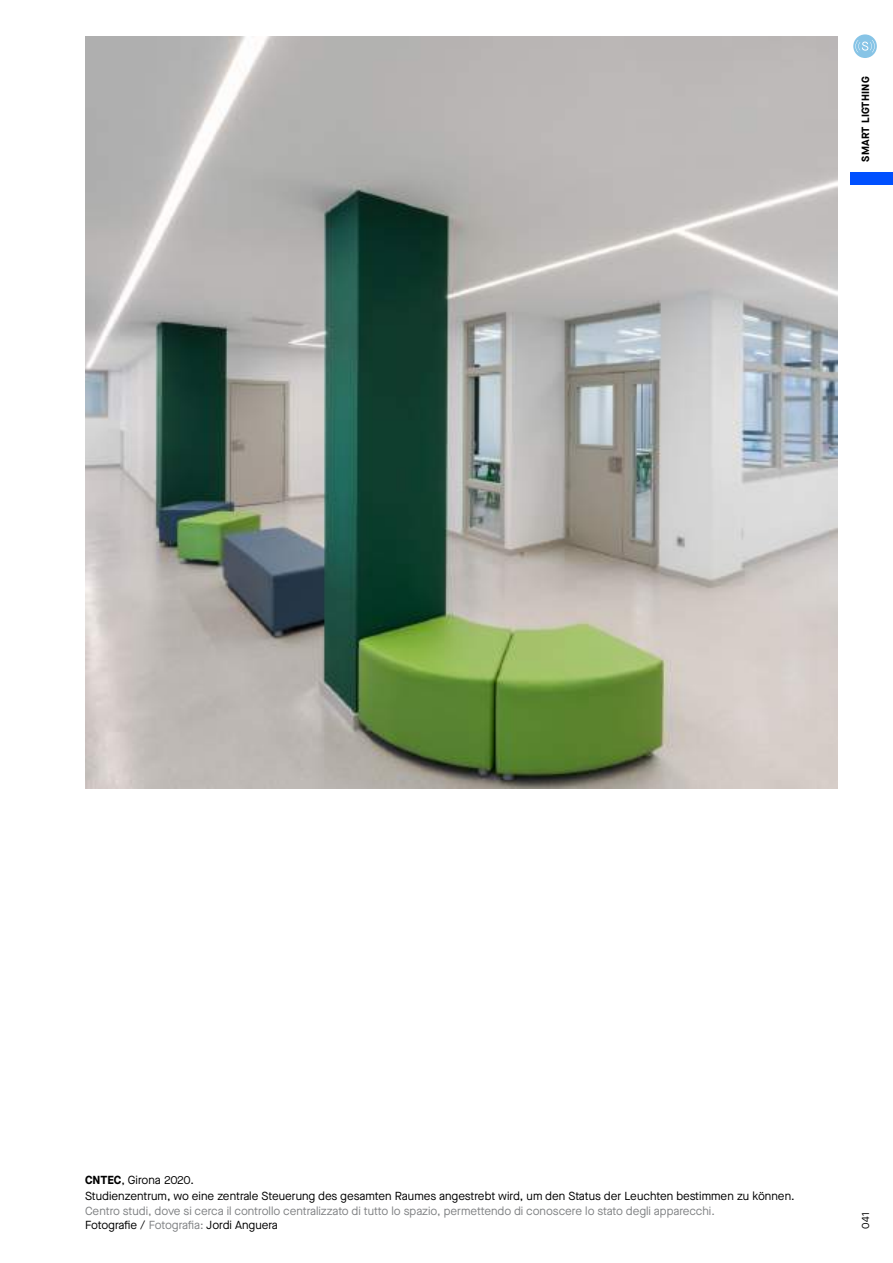
<style>
.page{position:relative;width:893px;height:1263px;background:#fff}
.page>*{position:absolute;margin:0;border:0;box-sizing:border-box;transform-origin:0 0}
.t1{font:11.7px/13.5px "Maison Neue";color:#808284}
.t2{font:11.7px/15.8px "Maison Neue";color:#000}
.t3{font:700 10.5px "Maison Neue";letter-spacing:.02em;color:#000}
.t4{font:10.5px "Maison Neue";color:#000}
.s1{font-weight:700}
.s2{color:#000}
</style>
<div class="page">
<div style="left:850px;top:172px;width:43px;height:13px;background:#0050ff"></div>
<div style="left:853px;top:34px;width:24px;height:24px;background:#87c4e6;border-radius:50%"></div>
<svg style="left:855px;top:40px;width:20px;height:12px"></svg>
<img style="left:85px;top:36px;width:753px;height:753px">
<p class="t3" style="left:858px;top:162px;width:87px;rotate:-90deg">SMART LIGTHING</p>
<p class="t2" style="left:85px;top:1172px;width:711px"><span class="s1">CNTEC</span>, Girona 2020.<br>Studienzentrum, wo eine zentrale Steuerung des gesamten Raumes angestrebt wird, um den Status der Leuchten bestimmen zu können.</p>
<p class="t1" style="left:85px;top:1204px;width:631px">Centro studi, dove si cerca il controllo centralizzato di tutto lo spazio, permettendo di conoscere lo stato degli apparecchi.<br><span class="s2">Fotografie /</span> Fotografia: <span class="s2">Jordi Anguera</span></p>
<p class="t4" style="left:858px;top:1229px;width:18px;rotate:-90deg">041</p>
</div>
